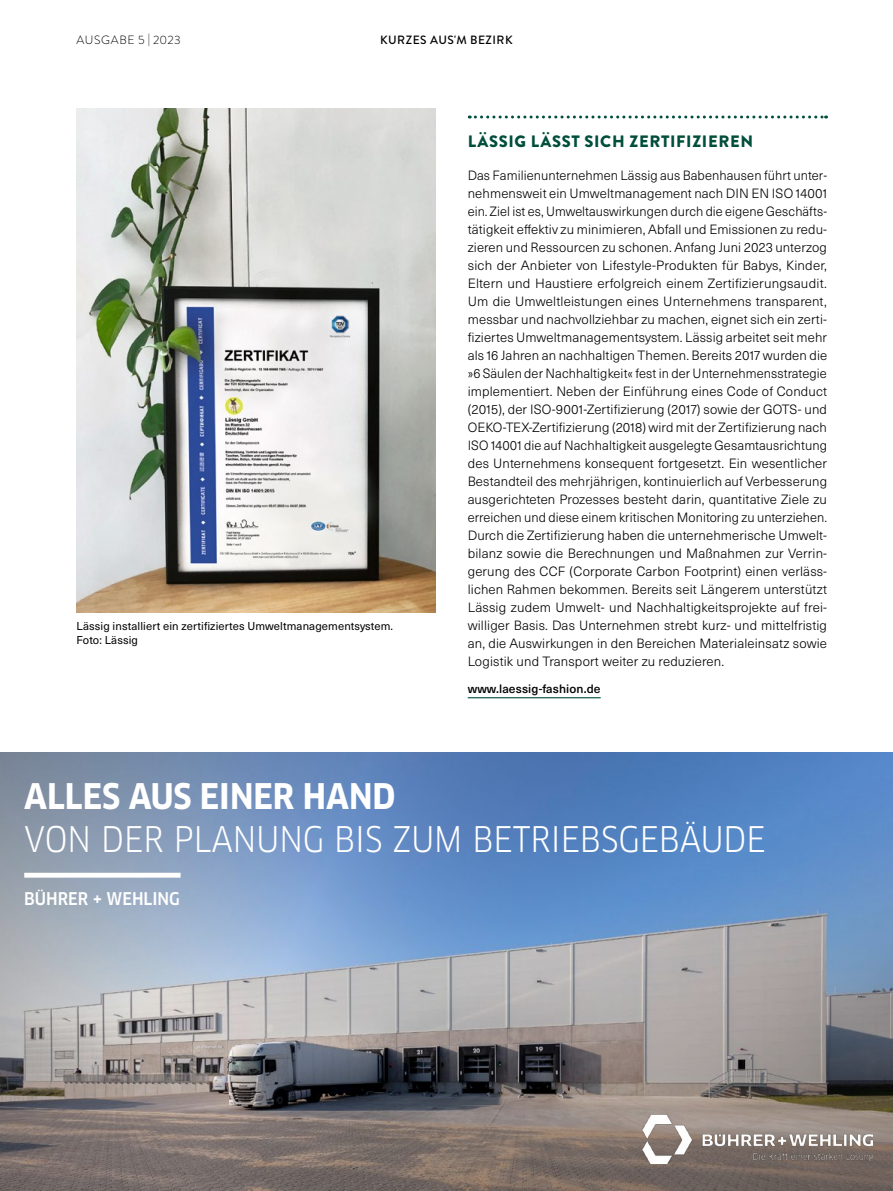
<style>
.page{position:relative;width:893px;height:1191px;background:#fff}
.page>*{position:absolute;margin:0;border:0;box-sizing:border-box;transform-origin:0 0}
.t1{font:condensed 34.5px "Clan OT";color:#fff}
.t2{font:700 condensed 34.5px "Clan OT";color:#fff}
.t3{font:500 condensed 17.1px "Clan OT";color:#fff}
.t4{font:900 16.5px "Brandon Grotesque";letter-spacing:.04em;color:#004e3c}
.t5{font:300 13.2px/18px "Neue Haas Unica W1 G";letter-spacing:.01em;color:#000;text-align:justify}
.t6{font:500 12px "Neue Haas Unica W1 G";letter-spacing:.01em;color:#000}
.t7{font:500 12px "Brandon Grotesque";letter-spacing:.04em;color:#000}
.t8{font:300 12px "Brandon Grotesque";letter-spacing:.05em;color:#000}
.t9{font:11.25px/13.5px "Neue Haas Unica W1 G";letter-spacing:.01em;color:#000}
</style>
<div class="page">
<svg style="left:469px;top:115px;width:358px;height:3px"></svg>
<hr style="left:468px;top:697px;width:133px;height:1px;background:#004e3c">
<img style="left:77px;top:108px;width:359px;height:504px">
<img style="left:0;top:753px;width:893px;height:438px">
<div style="left:24px;top:872px;width:157px;height:5px;background:#fff"></div>
<img style="left:643px;top:1115px;width:229px;height:48px">
<p class="t8" style="left:77px;top:32px;width:105px">AUSGABE 5 | 2023</p>
<p class="t7" style="left:380px;top:32px;width:134px">KURZES AUS'M BEZIRK</p>
<p class="t9" style="left:77px;top:619px;width:318px">Lässig installiert ein zertifiziertes Umweltmanagementsystem.<br>Foto: Lässig</p>
<p class="t4" style="left:468px;top:130px;width:287px">LÄSSIG LÄSST SICH ZERTIFIZIEREN</p>
<p class="t5" style="left:468px;top:166px;width:361px">Das Familienunternehmen Lässig aus Babenhausen führt unter&shy;nehmensweit ein Umweltmanagement nach DIN EN ISO 14001 ein. Ziel ist es, Umweltauswirkungen durch die eigene Geschäfts&shy;tätigkeit effektiv zu minimieren, Abfall und Emissionen zu redu&shy;zieren und Ressourcen zu schonen. Anfang Juni 2023 unterzog sich der Anbieter von Lifestyle-Produkten für Babys, Kinder, Eltern und Haustiere erfolgreich einem Zertifizierungsaudit.<br>Um die Umweltleistungen eines Unternehmens transparent, messbar und nachvollziehbar zu machen, eignet sich ein zerti&shy;fiziertes Umweltmanagementsystem. Lässig arbeitet seit mehr als 16 Jahren an nachhaltigen Themen. Bereits 2017 wurden die »6 Säulen der Nachhaltigkeit« fest in der Unternehmensstrategie implementiert. Neben der Einführung eines Code of Conduct (2015), der ISO-9001-Zertifizierung (2017) sowie der GOTS- und OEKO-TEX-Zertifizierung (2018) wird mit der Zertifizierung nach ISO 14001 die auf Nachhaltigkeit ausgelegte Gesamtausrichtung des Unternehmens konsequent fortgesetzt. Ein wesentlicher Bestandteil des mehrjährigen, kontinuierlich auf Verbesserung ausgerichteten Prozesses besteht darin, quantitative Ziele zu erreichen und diese einem kritischen Monitoring zu unterziehen.<br>Durch die Zertifizierung haben die unternehmerische Umwelt&shy;bilanz sowie die Berechnungen und Maßnahmen zur Verrin&shy;gerung des CCF (Corporate Carbon Footprint) einen verläss&shy;lichen Rahmen bekommen. Bereits seit Längerem unterstützt Lässig zudem Umwelt- und Nachhaltigkeitsprojekte auf frei&shy;williger Basis. Das Unternehmen strebt kurz- und mittelfristig an, die Auswirkungen in den Bereichen Materialeinsatz sowie Logistik und Transport weiter zu reduzieren.</p>
<p class="t6" style="left:468px;top:680px;width:134px">www.laessig-fashion.de</p>
<h1 class="t2" style="left:24px;top:776px;width:373px">ALLES AUS EINER HAND</h1>
<h1 class="t1" style="left:24px;top:819px;width:743px">VON DER PLANUNG BIS ZUM BETRIEBSGEBÄUDE</h1>
<p class="t3" style="left:24px;top:888px;width:157px">BÜHRER + WEHLING</p>
</div>
